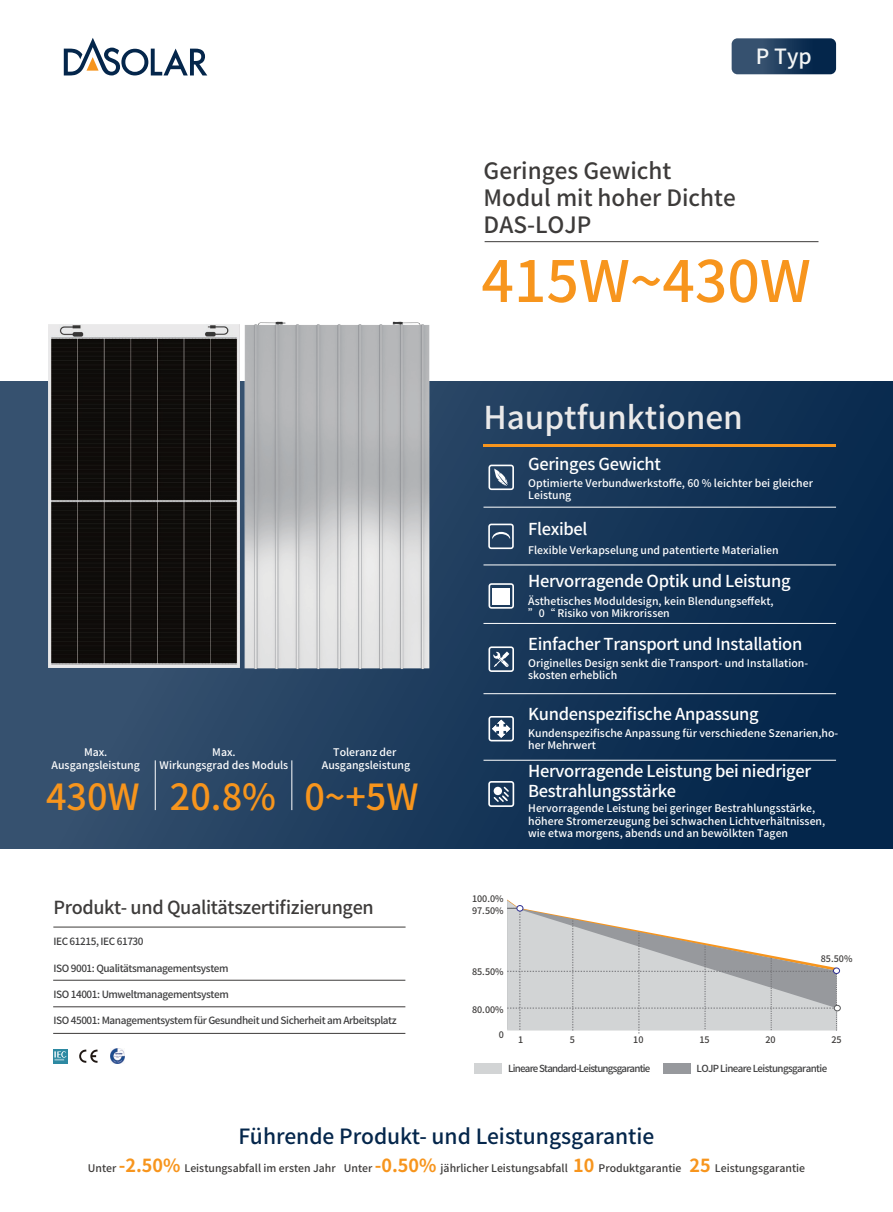
<style>
.page{position:relative;width:893px;height:1212px;background:#fff}
.page>*{position:absolute;margin:0;border:0;box-sizing:border-box;transform-origin:0 0}
.t1{font:500 57px "Source Han Sans CN";color:#f7951d}
.t2{font:500 36px "Source Han Sans CN";color:#f7951d}
.t3{font:500 31.5px "Source Han Sans CN";color:#eae9e9}
.t4{font:500 22.5px/27px "Source Han Sans CN";color:#3d3b3a}
.t5{font:500 21px "Source Han Sans CN";color:#04264b}
.t6{font:500 21px "Source Han Sans CN";color:#f3f5f5}
.t7{font:500 18px "Source Han Sans CN";letter-spacing:-.02em;color:#3d3b3a}
.t8{font:500 16.5px/19.8px "Source Han Sans CN";letter-spacing:-.02em;color:#fff}
.t9{font:500 10.5px/12.6px "Source Han Sans CN";color:#fff}
.t10{font:500 10.5px "Source Han Sans CN";color:#3d3b3a}
.t11{font:500 10.05px "Source Han Sans CN";letter-spacing:-.04em;color:#3e3e3f}
.t12{font:500 9.75px "Source Han Sans CN";letter-spacing:-.08em;color:#3e3e3f}
.t13{font:500 9.75px "Source Han Sans CN";letter-spacing:-.06em;color:#3e3e3f}
.t14{font:500 9px "Source Han Sans CN";color:#3d3b3a}
.s1{font-weight:700;font-size:18px;color:#f7951d}
</style>
<div class="page">
<div style="left:0;top:381px;width:893px;height:468px;background:linear-gradient(to right,#3a5471,#02254a)"></div>
<hr style="left:485px;top:241px;width:333px;height:1px;background:#3d3b3a">
<hr style="left:155px;top:760px;width:1px;height:50px;background:#fff">
<hr style="left:292px;top:760px;width:1px;height:50px;background:#fff">
<hr style="left:483px;top:693px;width:353px;height:1px;background:#fff">
<hr style="left:483px;top:623px;width:353px;height:1px;background:#fff">
<hr style="left:483px;top:760px;width:353px;height:1px;background:#fff">
<hr style="left:483px;top:565px;width:353px;height:1px;background:#fff">
<hr style="left:483px;top:507px;width:353px;height:1px;background:#fff">
<hr style="left:483px;top:444px;width:353px;height:3px;background:#f7951d">
<svg style="left:488px;top:781px;width:26px;height:26px"></svg>
<div style="left:475px;top:1063px;width:27px;height:10px;background:#d2d4d5"></div>
<div style="left:663px;top:1063px;width:27px;height:10px;background:#97999d"></div>
<svg style="left:507px;top:899px;width:333px;height:134px"></svg>
<div style="left:833px;top:968px;width:7px;height:6px;border:1px solid #2e3092;border-radius:50%"></div>
<svg style="left:488px;top:465px;width:26px;height:25px"></svg>
<svg style="left:488px;top:524px;width:26px;height:25px"></svg>
<svg style="left:488px;top:583px;width:26px;height:26px"></svg>
<svg style="left:488px;top:646px;width:26px;height:26px"></svg>
<svg style="left:488px;top:716px;width:26px;height:25px"></svg>
<svg style="left:79px;top:1049px;width:19px;height:14px"></svg>
<svg style="left:53px;top:1049px;width:15px;height:14px"></svg>
<svg style="left:54px;top:1050px;width:12px;height:10px"></svg>
<img style="left:110px;top:1049px;width:15px;height:14px">
<hr style="left:53px;top:1006px;width:352px;height:1px;background:#3d3b3a">
<hr style="left:53px;top:927px;width:353px;height:1px;background:#3d3b3a">
<hr style="left:53px;top:1033px;width:352px;height:1px;background:#3d3b3a">
<hr style="left:53px;top:980px;width:352px;height:1px;background:#3d3b3a">
<svg style="left:64px;top:38px;width:143px;height:38px"></svg>
<svg style="left:732px;top:38px;width:104px;height:36px;background:#213f60"></svg>
<img style="left:48px;top:325px;width:187px;height:342px">
<img style="left:235px;top:321px;width:203px;height:361px">
<h3 class="t6" style="left:756px;top:44px;width:57px">P Typ</h3>
<h3 class="t4" style="left:484px;top:158px;width:254px">Geringes Gewicht<br>Modul mit hoher Dichte</h3>
<h3 class="t4" style="left:484px;top:211px;width:109px">DAS-LOJP</h3>
<h1 class="t1" style="left:481px;top:249px;width:331px">415W~430W</h1>
<h3 class="t3" style="left:483px;top:399px;width:261px">Hauptfunktionen</h3>
<h3 class="t8" style="left:528px;top:455px;width:134px">Geringes Gewicht</h3>
<p class="t9" style="left:528px;top:477px;width:286px">Optimierte Verbundwerkstoffe, 60 % leichter bei gleicher<br>Leistung</p>
<h3 class="t8" style="left:528px;top:520px;width:61px">Flexibel</h3>
<p class="t9" style="left:528px;top:544px;width:252px">Flexible Verkapselung und patentierte Materialien</p>
<p class="t9" style="left:52px;top:746px;width:90px;text-align:center">Max.<br>Ausgangsleistung</p>
<p class="t9" style="left:160px;top:746px;width:130px;text-align:center">Max.<br>Wirkungsgrad des Moduls</p>
<p class="t9" style="left:322px;top:746px;width:90px;text-align:center">Toleranz der<br>Ausgangsleistung</p>
<h2 class="t2" style="left:46px;top:777px;width:374px">430W 20.8% 0~+5W</h2>
<h3 class="t7" style="left:53px;top:897px;width:322px">Produkt- und Qualitätszertifizierungen</h3>
<p class="t11" style="left:53px;top:936px;width:92px">IEC 61215, IEC 61730</p>
<p class="t11" style="left:53px;top:962px;width:177px">ISO 9001: Qualitätsmanagementsystem</p>
<p class="t11" style="left:53px;top:988px;width:177px">ISO 14001: Umweltmanagementsystem</p>
<p class="t11" style="left:53px;top:1015px;width:345px">ISO 45001: Managementsystem für Gesundheit und Sicherheit am Arbeitsplatz</p>
<h3 class="t8" style="left:528px;top:571px;width:264px">Hervorragende Optik und Leistung</h3>
<p class="t9" style="left:528px;top:595px;width:247px">Ästhetisches Moduldesign, kein Blendungseffekt, ”0“ Risiko von Mikrorissen</p>
<h3 class="t8" style="left:528px;top:634px;width:276px">Einfacher Transport und Installation</h3>
<p class="t9" style="left:528px;top:657px;width:281px">Originelles Design senkt die Transport- und Installation&shy;skosten erheblich</p>
<h3 class="t8" style="left:528px;top:704px;width:232px">Kundenspezifische Anpassung</h3>
<p class="t9" style="left:528px;top:727px;width:312px">Kundenspezifische Anpassung für verschiedene Szenarien,ho&shy;her Mehrwert</p>
<h3 class="t8" style="left:528px;top:762px;width:284px">Hervorragende Leistung bei niedriger<br>Bestrahlungsstärke</h3>
<p class="t9" style="left:528px;top:802px;width:299px">Hervorragende Leistung bei geringer Bestrahlungsstärke, höhere Stromerzeugung bei schwachen Lichtverhältnissen, wie etwa morgens, abends und an bewölkten Tagen</p>
<p class="t14" style="left:472px;top:894px;width:33px">100.0%</p>
<p class="t14" style="left:472px;top:905px;width:33px">97.50%</p>
<p class="t14" style="left:472px;top:967px;width:33px">85.50%</p>
<p class="t14" style="left:472px;top:1004px;width:33px">80.00%</p>
<p class="t14" style="left:499px;top:1029px;width:7px">0</p>
<p class="t14" style="left:821px;top:954px;width:33px">85.50%</p>
<p class="t14" style="left:518px;top:1034px;width:7px">1</p>
<p class="t14" style="left:570px;top:1034px;width:7px">5</p>
<p class="t14" style="left:633px;top:1034px;width:12px">10</p>
<p class="t14" style="left:699px;top:1034px;width:12px">15</p>
<p class="t14" style="left:765px;top:1034px;width:12px">20</p>
<p class="t14" style="left:831px;top:1034px;width:12px">25</p>
<p class="t12" style="left:508px;top:1063px;width:144px">Lineare Standard-Leistungsgarantie</p>
<p class="t13" style="left:697px;top:1063px;width:132px">LOJP Lineare Leistungsgarantie</p>
<h3 class="t5" style="left:238px;top:1124px;width:417px">Führende Produkt- und Leistungsgarantie</h3>
<p class="t10" style="left:88px;top:1162px;width:719px">Unter <span class="s1">-2.50%</span> Leistungsabfall im ersten Jahr Unter <span class="s1">-0.50%</span> jährlicher Leistungsabfall <span class="s1">10</span> Produktgarantie <span class="s1">25</span> Leistungsgarantie</p>
</div>
